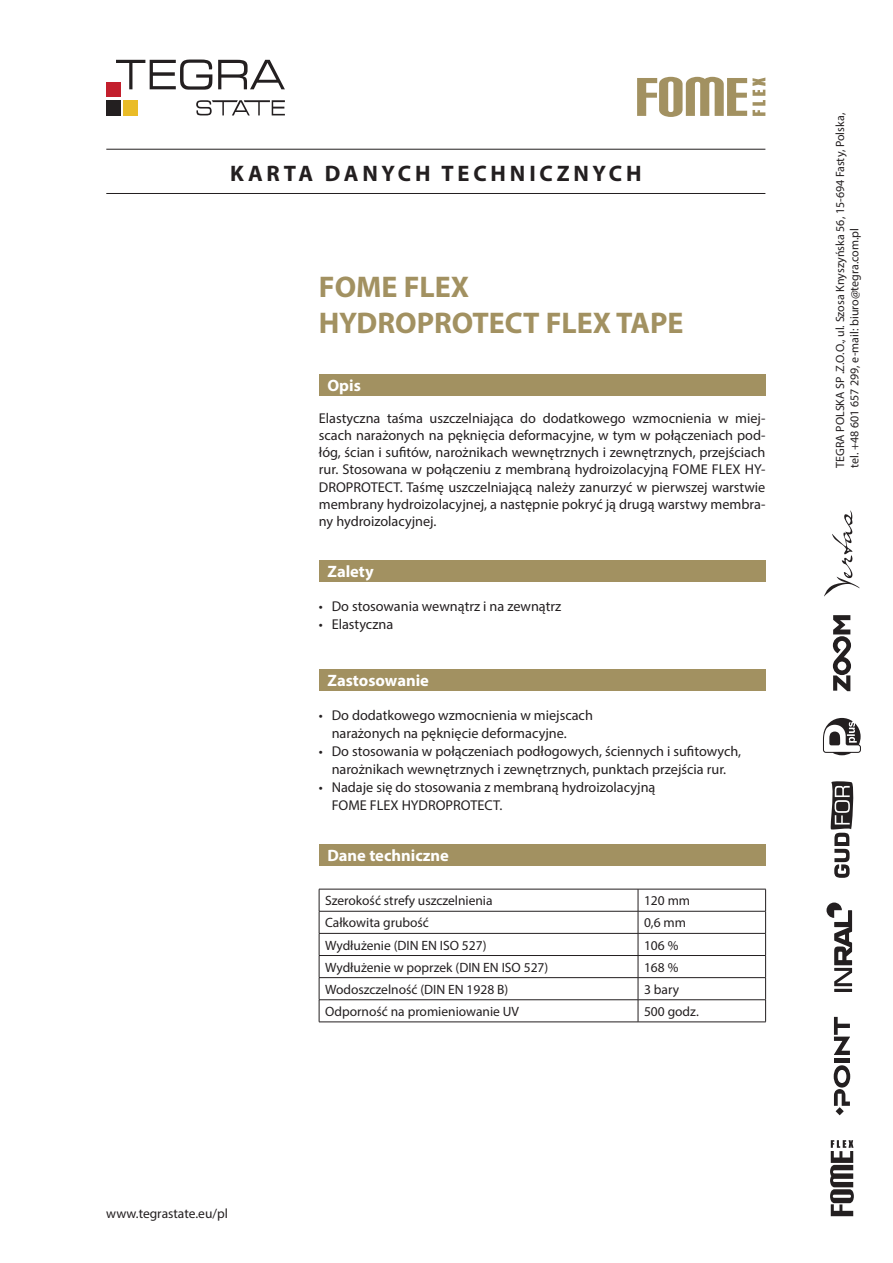
<style>
.page{position:relative;width:893px;height:1263px;background:#fff}
.page>*{position:absolute;margin:0;border:0;box-sizing:border-box;transform-origin:0 0}
.t1{font:700 30px/36px "Myriad Pro";color:#a29161}
.t2{font:700 22.5px "Myriad Pro";letter-spacing:.17em;color:#231f20}
.t3{font:700 16.5px "Myriad Pro";color:#fff}
.t4{font:14.25px/17.1px "Myriad Pro";color:#231f20}
.t5{font:13.5px "Myriad Pro";color:#231f20}
.t6{font:12px/14.4px "Myriad Pro";color:#231f20}
</style>
<div class="page">
<div style="left:106px;top:82px;width:14px;height:15px;background:#c31f2d"></div>
<div style="left:124px;top:100px;width:14px;height:15px;background:#eabc27"></div>
<div style="left:106px;top:100px;width:14px;height:15px;background:#231f20"></div>
<svg style="left:116px;top:60px;width:169px;height:30px"></svg>
<svg style="left:196px;top:100px;width:89px;height:15px"></svg>
<svg style="left:637px;top:77px;width:128px;height:40px"></svg>
<hr style="left:106px;top:193px;width:659px;height:1px;background:#231f20">
<hr style="left:106px;top:149px;width:659px;height:1px;background:#231f20">
<svg style="left:830px;top:1140px;width:24px;height:76px"></svg>
<div style="left:834px;top:1058px;width:16px;height:5px;background:#231f20"></div>
<svg style="left:834px;top:1017px;width:16px;height:38px"></svg>
<svg style="left:834px;top:1065px;width:16px;height:41px"></svg>
<svg style="left:836px;top:1107px;width:8px;height:8px"></svg>
<svg style="left:823px;top:718px;width:38px;height:37px"></svg>
<svg style="left:824px;top:510px;width:36px;height:87px"></svg>
<hr style="left:834px;top:989px;width:18px;height:3px;background:#231f20">
<svg style="left:826px;top:902px;width:26px;height:84px"></svg>
<svg style="left:831px;top:781px;width:23px;height:97px"></svg>
<svg style="left:833px;top:615px;width:18px;height:76px"></svg>
<div style="left:319px;top:374px;width:446px;height:21px;background:#a29161"></div>
<div style="left:319px;top:560px;width:446px;height:21px;background:#a29161"></div>
<div style="left:319px;top:669px;width:446px;height:21px;background:#a29161"></div>
<div style="left:319px;top:844px;width:446px;height:21px;background:#a29161"></div>
<hr style="left:319px;top:889px;width:319px;height:1px;background:#231f20">
<hr style="left:638px;top:889px;width:128px;height:1px;background:#231f20">
<hr style="left:319px;top:911px;width:319px;height:1px;background:#231f20">
<hr style="left:638px;top:911px;width:128px;height:1px;background:#231f20">
<hr style="left:319px;top:933px;width:319px;height:1px;background:#231f20">
<hr style="left:638px;top:933px;width:128px;height:1px;background:#231f20">
<hr style="left:319px;top:955px;width:319px;height:1px;background:#231f20">
<hr style="left:638px;top:955px;width:128px;height:1px;background:#231f20">
<hr style="left:319px;top:977px;width:319px;height:1px;background:#231f20">
<hr style="left:638px;top:977px;width:128px;height:1px;background:#231f20">
<hr style="left:319px;top:999px;width:319px;height:1px;background:#231f20">
<svg style="left:319px;top:889px;width:1px;height:133px"></svg>
<hr style="left:638px;top:999px;width:128px;height:1px;background:#231f20">
<svg style="left:638px;top:889px;width:1px;height:133px"></svg>
<svg style="left:765px;top:889px;width:1px;height:133px"></svg>
<hr style="left:319px;top:1022px;width:319px;height:1px;background:#231f20">
<hr style="left:638px;top:1022px;width:128px;height:1px;background:#231f20">
<h2 class="t2" style="left:230px;top:158px;width:413px">KARTA DANYCH TECHNICZNYCH</h2>
<h1 class="t1" style="left:319px;top:267px;width:366px">FOME FLEX<br>HYDROPROTECT FLEX TAPE</h1>
<p class="t3" style="left:327px;top:374px;width:35px">Opis</p>
<p class="t4" style="left:319px;top:410px;width:448px;text-align:justify">Elastyczna taśma uszczelniająca do dodatkowego wzmocnienia w miej&shy;scach narażonych na pęknięcia deformacyjne, w tym w połączeniach pod&shy;łóg, ścian i sufitów, narożnikach wewnętrznych i zewnętrznych, przejściach rur. Stosowana w połączeniu z membraną hydroizolacyjną FOME FLEX HY-DROPROTECT. Taśmę uszczelniającą należy zanurzyć w pierwszej warstwie membrany hydroizolacyjnej, a następnie pokryć ją drugą warstwy membra&shy;ny hydroizolacyjnej.</p>
<p class="t3" style="left:327px;top:560px;width:48px">Zalety</p>
<p class="t4" style="left:319px;top:597px;width:244px">• Do stosowania wewnątrz i na zewnątrz</p>
<p class="t4" style="left:319px;top:615px;width:76px">• Elastyczna</p>
<p class="t3" style="left:327px;top:669px;width:103px">Zastosowanie</p>
<p class="t4" style="left:332px;top:706px;width:263px;line-height:18px;text-indent:-13px">• Do dodatkowego wzmocnienia w miejscach narażonych na pęknięcie deformacyjne.</p>
<p class="t4" style="left:319px;top:742px;width:424px;line-height:18px;text-align:center">• Do stosowania w połączeniach podłogowych, ściennych i sufitowych, narożnikach wewnętrznych i zewnętrznych, punktach przejścia rur.</p>
<p class="t4" style="left:332px;top:778px;width:325px;line-height:18px;text-indent:-13px">• Nadaje się do stosowania z membraną hydroizolacyjną<br>FOME FLEX HYDROPROTECT.</p>
<p class="t3" style="left:327px;top:844px;width:123px">Dane techniczne</p>
<p class="t5" style="left:325px;top:892px;width:169px">Szerokość strefy uszczelnienia</p>
<p class="t5" style="left:644px;top:892px;width:48px">120 mm</p>
<p class="t5" style="left:325px;top:914px;width:105px">Całkowita grubość</p>
<p class="t5" style="left:644px;top:914px;width:44px">0,6 mm</p>
<p class="t5" style="left:325px;top:937px;width:163px">Wydłużenie (DIN EN ISO 527)</p>
<p class="t5" style="left:644px;top:937px;width:36px">106 %</p>
<p class="t5" style="left:325px;top:959px;width:225px">Wydłużenie w poprzek (DIN EN ISO 527)</p>
<p class="t5" style="left:644px;top:959px;width:36px">168 %</p>
<p class="t5" style="left:325px;top:981px;width:185px">Wodoszczelność (DIN EN 1928 B)</p>
<p class="t5" style="left:644px;top:981px;width:37px">3 bary</p>
<p class="t5" style="left:325px;top:1003px;width:196px">Odporność na promieniowanie UV</p>
<p class="t5" style="left:644px;top:1003px;width:56px">500 godz.</p>
<p class="t6" style="left:833px;top:468px;width:356px;rotate:-90deg">TEGRA POLSKA SP .Z.O.O., ul. Szosa Knyszyńska 56, 15-694 Fasty, Polska, tel. +48 601 657 299, e-mail: biuro@tegra.com.pl</p>
<p class="t5" style="left:106px;top:1205px;width:123px">www.tegrastate.eu/pl</p>
</div>
